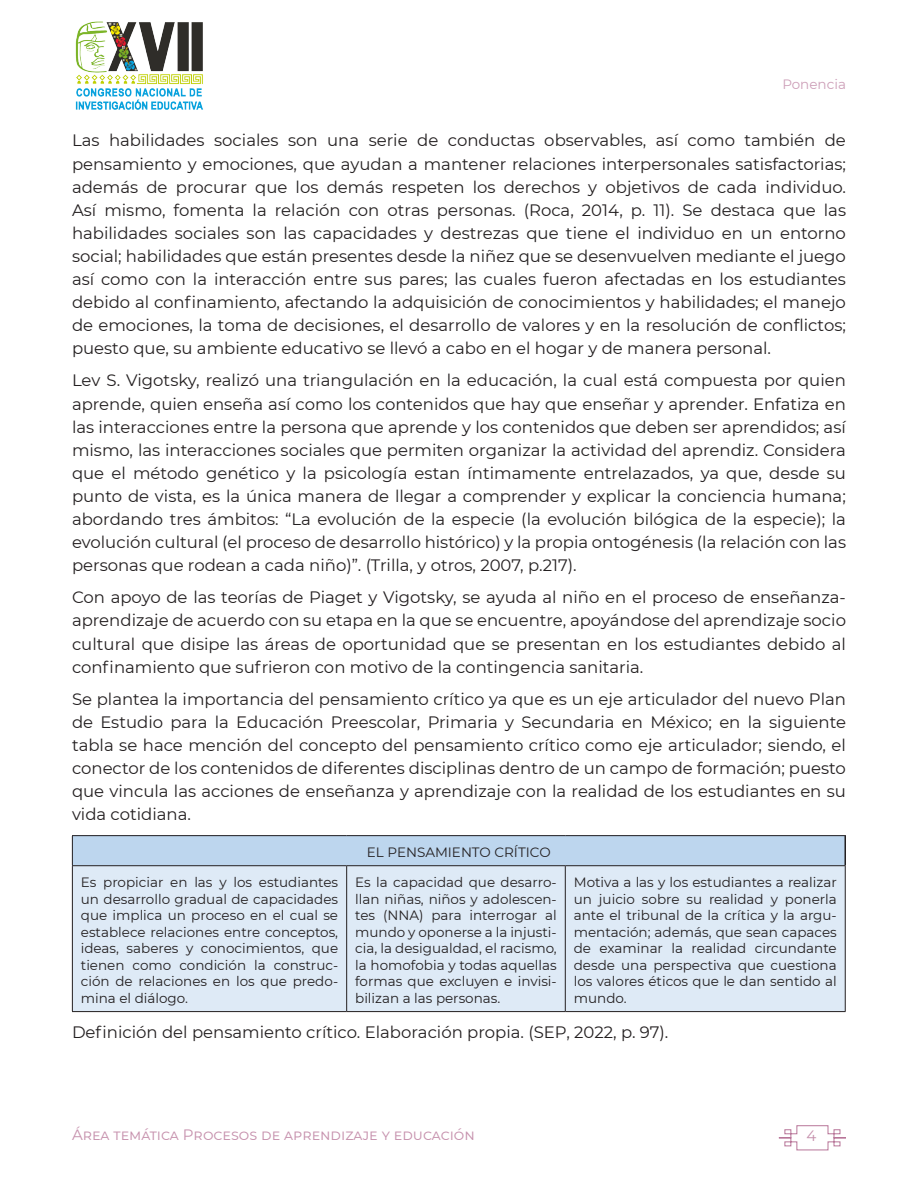
<style>
.page{position:relative;width:918px;height:1188px;background:#fff}
.page>*{position:absolute;margin:0;border:0;box-sizing:border-box;transform-origin:0 0}
.body{font:16.5px/23.1px "Montserrat";color:#231f20;text-align:justify}
.t1{font:15px "Montserrat";color:#c691ad}
.TABLAS{font:13.5px/16.5px "Montserrat";color:#231f20;text-align:justify}
.t2{font:13.5px "Montserrat";color:#cd9fb8}
</style>
<div class="page">
<svg style="left:778px;top:1125px;width:68px;height:26px"></svg>
<img style="left:75px;top:21px;width:128px;height:89px">
<div style="left:72px;top:836px;width:773px;height:30px;background:#bdd6ee"></div>
<div style="left:73px;top:866px;width:772px;height:145px;background:#deeaf6"></div>
<hr style="left:844px;top:836px;width:2px;height:29px;background:#231f20">
<hr style="left:72px;top:835px;width:275px;height:1px;background:#231f20">
<hr style="left:347px;top:835px;width:218px;height:1px;background:#231f20">
<hr style="left:565px;top:835px;width:281px;height:1px;background:#231f20">
<hr style="left:347px;top:865px;width:218px;height:1px;background:#231f20">
<hr style="left:565px;top:865px;width:281px;height:1px;background:#231f20">
<hr style="left:72px;top:865px;width:275px;height:1px;background:#231f20">
<hr style="left:72px;top:1011px;width:275px;height:1px;background:#231f20">
<hr style="left:347px;top:1011px;width:218px;height:1px;background:#231f20">
<hr style="left:565px;top:1011px;width:281px;height:1px;background:#231f20">
<svg style="left:72px;top:836px;width:1px;height:29px"></svg>
<hr style="left:72px;top:866px;width:1px;height:145px;background:#231f20">
<hr style="left:346px;top:866px;width:1px;height:145px;background:#231f20">
<hr style="left:565px;top:866px;width:1px;height:145px;background:#231f20">
<hr style="left:845px;top:866px;width:1px;height:145px;background:#231f20">
<p class="t2" style="left:782px;top:75px;width:65px">Ponencia</p>
<p class="body" style="left:72px;top:128px;width:776px">Las habilidades sociales son una serie de conductas observables, así como también de pensamiento y emociones, que ayudan a mantener relaciones interpersonales satisfactorias; además de procurar que los demás respeten los derechos y objetivos de cada individuo.<br>Así mismo, fomenta la relación con otras personas. (Roca, 2014, p. 11). Se destaca que las habilidades sociales son las capacidades y destrezas que tiene el individuo en un entorno social; habilidades que están presentes desde la niñez que se desenvuelven mediante el juego así como con la interacción entre sus pares; las cuales fueron afectadas en los estudiantes debido al confinamiento, afectando la adquisición de conocimientos y habilidades; el manejo de emociones, la toma de decisiones, el desarrollo de valores y en la resolución de conflictos; puesto que, su ambiente educativo se llevó a cabo en el hogar y de manera personal.</p>
<p class="body" style="left:72px;top:368px;width:776px">Lev S. Vigotsky, realizó una triangulación en la educación, la cual está compuesta por quien aprende, quien enseña así como los contenidos que hay que enseñar y aprender. Enfatiza en las interacciones entre la persona que aprende y los contenidos que deben ser aprendidos; así mismo, las interacciones sociales que permiten organizar la actividad del aprendiz. Considera que el método genético y la psicología estan íntimamente entrelazados, ya que, desde su punto de vista, es la única manera de llegar a comprender y explicar la conciencia humana; abordando tres ámbitos: “La evolución de la especie (la evolución bilógica de la especie); la evolución cultural (el proceso de desarrollo histórico) y la propia ontogénesis (la relación con las personas que rodean a cada niño)”. (Trilla, y otros, 2007, p.217).</p>
<p class="body" style="left:72px;top:585px;width:776px">Con apoyo de las teorías de Piaget y Vigotsky, se ayuda al niño en el proceso de enseñanza&shy;aprendizaje de acuerdo con su etapa en la que se encuentre, apoyándose del aprendizaje socio cultural que disipe las áreas de oportunidad que se presentan en los estudiantes debido al confinamiento que sufrieron con motivo de la contingencia sanitaria.</p>
<p class="body" style="left:72px;top:687px;width:776px">Se plantea la importancia del pensamiento crítico ya que es un eje articulador del nuevo Plan de Estudio para la Educación Preescolar, Primaria y Secundaria en México; en la siguiente tabla se hace mención del concepto del pensamiento crítico como eje articulador; siendo, el conector de los contenidos de diferentes disciplinas dentro de un campo de formación; puesto que vincula las acciones de enseñanza y aprendizaje con la realidad de los estudiantes en su vida cotidiana.</p>
<p class="TABLAS" style="left:367px;top:844px;width:185px">EL PENSAMIENTO CRÍTICO</p>
<p class="TABLAS" style="left:81px;top:874px;width:259px">Es propiciar en las y los estudiantes un desarrollo gradual de capacidades que implica un proceso en el cual se establece relaciones entre conceptos, ideas, saberes y conocimientos, que tienen como condición la construc&shy;ción de relaciones en los que predo&shy;mina el diálogo.</p>
<p class="TABLAS" style="left:355px;top:874px;width:203px">Es la capacidad que desarro&shy;llan niñas, niños y adolescen&shy;tes (NNA) para interrogar al mundo y oponerse a la injusti&shy;cia, la desigualdad, el racismo, la homofobia y todas aquellas formas que excluyen e invisi&shy;bilizan a las personas.</p>
<p class="TABLAS" style="left:574px;top:874px;width:264px">Motiva a las y los estudiantes a realizar un juicio sobre su realidad y ponerla ante el tribunal de la crítica y la argu&shy;mentación; además, que sean capaces de examinar la realidad circundante desde una perspectiva que cuestiona los valores éticos que le dan sentido al mundo.</p>
<p class="body" style="left:72px;top:1020px;width:598px">Definición del pensamiento crítico. Elaboración propia. (SEP, 2022, p. 97).</p>
<p class="t1" style="left:72px;top:1124px;width:404px">Área temática Procesos de aprendizaje y educación</p>
<p class="t1" style="left:807px;top:1125px;width:11px">4</p>
</div>
